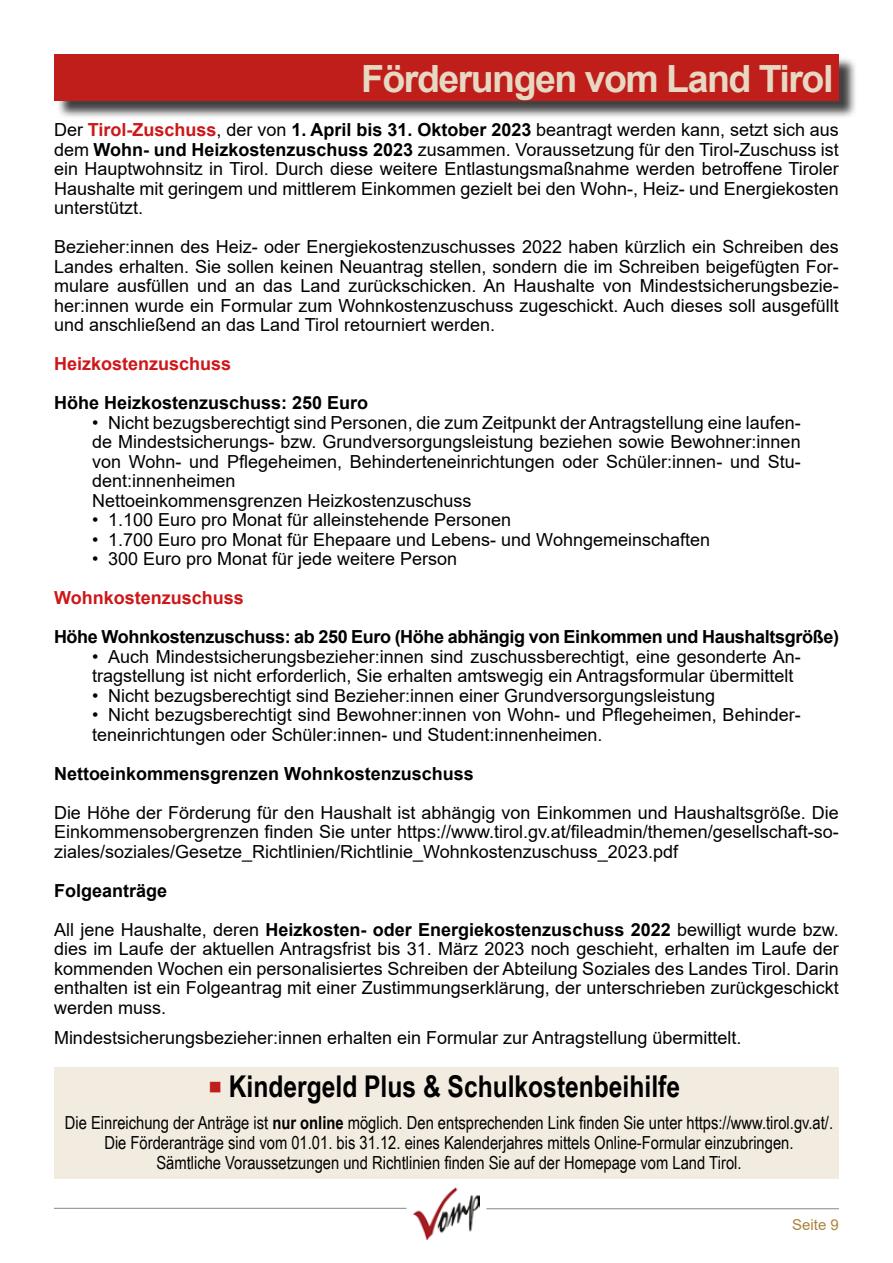
<style>
.page{position:relative;width:893px;height:1263px;background:#fff}
.page>*{position:absolute;margin:0;border:0;box-sizing:border-box;transform-origin:0 0}
.t1{font:700 37.5px "Arial";letter-spacing:-.04em;color:#e6d8c3}
.t2{font:700 30px "Arial Narrow";color:#000}
.t3{font:18px/19.5px "Arial";color:#000;text-align:justify}
.t4{font:18px/19.6px "Arial Narrow";color:#000;text-align:center}
.t5{font:700 18px/39px "Arial";color:#000}
.t6{font:700 18px "Arial";letter-spacing:-.02em;color:#000}
.t7{font:700 18px "Arial";color:#cd1719}
.t8{font:15px "Arial";color:#ac843e}
.s1{font-weight:700;color:#cd1719}
.s2{font-weight:700}
.s3{font-weight:400}
.s4{color:#c01e1a}
</style>
<div class="page">
<img style="left:414px;top:1187px;width:65px;height:52px">
<hr style="left:54px;top:1208px;width:352px;height:1px;background:#878787">
<hr style="left:486px;top:1208px;width:353px;height:1px;background:#878787">
<div style="left:56px;top:56px;width:802px;height:63px;background:#000;opacity:.75"></div>
<div style="left:54px;top:54px;width:785px;height:47px;background:#c01e1a"></div>
<div style="left:54px;top:1067px;width:785px;height:112px;background:#f2ebe0"></div>
<h1 class="t1" style="left:361px;top:52px;width:474px">Förderungen vom Land Tirol</h1>
<p class="t3" style="left:54px;top:120px;width:786px">Der <span class="s1">Tirol-Zuschuss</span>, der von <span class="s2">1. April bis 31. Oktober 2023</span> beantragt werden kann, setzt sich aus dem <span class="s2">Wohn- und Heizkostenzuschuss 2023</span> zusammen. Voraussetzung für den Tirol-Zuschuss ist ein Hauptwohnsitz in Tirol. Durch diese weitere Entlastungsmaßnahme werden betroffene Tiroler Haushalte mit geringem und mittlerem Einkommen gezielt bei den Wohn-, Heiz- und Energiekosten unterstützt.</p>
<p class="t3" style="left:54px;top:237px;width:786px">Bezieher:innen des Heiz- oder Energiekostenzuschusses 2022 haben kürzlich ein Schreiben des Landes erhalten. Sie sollen keinen Neuantrag stellen, sondern die im Schreiben beigefügten For&shy;mulare ausfüllen und an das Land zurückschicken. An Haushalte von Mindestsicherungsbezie&shy;her:innen wurde ein Formular zum Wohnkostenzuschuss zugeschickt. Auch dieses soll ausgefüllt und anschließend an das Land Tirol retourniert werden.</p>
<p class="t7" style="left:54px;top:351px;width:179px">Heizkostenzuschuss</p>
<p class="t5" style="left:54px;top:384px;width:316px">Höhe Heizkostenzuschuss: 250 Euro</p>
<p class="t3" style="left:92px;top:413px;width:710px;text-align:left">• Nicht bezugsberechtigt sind Personen, die zum Zeitpunkt der Antragstellung eine laufen&shy;de Mindestsicherungs- bzw. Grundversorgungsleistung beziehen sowie Bewohner:innen von Wohn- und Pflegeheimen, Behinderteneinrichtungen oder Schüler:innen- und Stu&shy;dent:innenheimen<br>Nettoeinkommensgrenzen Heizkostenzuschuss</p>
<p class="t3" style="left:92px;top:510px;width:420px">• 1.100 Euro pro Monat für alleinstehende Personen</p>
<p class="t3" style="left:92px;top:530px;width:619px">• 1.700 Euro pro Monat für Ehepaare und Lebens- und Wohngemeinschaften</p>
<p class="t3" style="left:92px;top:549px;width:366px">• 300 Euro pro Monat für jede weitere Person</p>
<p class="t7" style="left:54px;top:585px;width:191px">Wohnkostenzuschuss</p>
<p class="t6" style="left:54px;top:624px;width:786px">Höhe Wohnkostenzuschuss: ab 250 Euro (Höhe abhängig von Einkommen und Haushaltsgröße)</p>
<p class="t3" style="left:92px;top:647px;width:710px">• Auch Mindestsicherungsbezieher:innen sind zuschussberechtigt, eine gesonderte An&shy;tragstellung ist nicht erforderlich, Sie erhalten amtswegig ein Antragsformular übermittelt</p>
<p class="t3" style="left:92px;top:686px;width:624px">• Nicht bezugsberechtigt sind Bezieher:innen einer Grundversorgungsleistung</p>
<p class="t3" style="left:92px;top:705px;width:710px">• Nicht bezugsberechtigt sind Bewohner:innen von Wohn- und Pflegeheimen, Behinder&shy;teneinrichtungen oder Schüler:innen- und Student:innenheimen.</p>
<p class="t5" style="left:54px;top:754px;width:421px">Nettoeinkommensgrenzen Wohnkostenzuschuss</p>
<p class="t3" style="left:54px;top:803px;width:786px">Die Höhe der Förderung für den Haushalt ist abhängig von Einkommen und Haushaltsgröße. Die Einkommensobergrenzen finden Sie unter https://www.tirol.gv.at/fileadmin/themen/gesellschaft-so&shy;ziales/soziales/Gesetze_Richtlinien/Richtlinie_Wohnkostenzuschuss_2023.pdf</p>
<p class="t5" style="left:54px;top:871px;width:786px">Folgeanträge<br><span class="s3">All jene Haushalte, deren</span> Heizkosten- oder Energiekostenzuschuss 2022 <span class="s3">bewilligt wurde bzw.</span></p>
<p class="t3" style="left:54px;top:939px;width:786px">dies im Laufe der aktuellen Antragsfrist bis 31. März 2023 noch geschieht, erhalten im Laufe der kommenden Wochen ein personalisiertes Schreiben der Abteilung Soziales des Landes Tirol. Darin enthalten ist ein Folgeantrag mit einer Zustimmungserklärung, der unterschrieben zurückgeschickt werden muss.</p>
<p class="t3" style="left:54px;top:1028px;width:689px">Mindestsicherungsbezieher:innen erhalten ein Formular zur Antragstellung übermittelt.</p>
<h2 class="t2" style="left:208px;top:1064px;width:474px"><span class="s4">○</span> Kindergeld Plus &amp; Schulkostenbeihilfe</h2>
<p class="t4" style="left:65px;top:1112px;width:770px">Die Einreichung der Anträge ist <span class="s2">nur online</span> möglich. Den entsprechenden Link finden Sie unter https://www.tirol.gv.at/.<br>Die Förderanträge sind vom 01.01. bis 31.12. eines Kalenderjahres mittels Online-Formular einzubringen.<br>Sämtliche Voraussetzungen und Richtlinien finden Sie auf der Homepage vom Land Tirol.</p>
<p class="t8" style="left:792px;top:1214px;width:48px">Seite 9</p>
</div>
